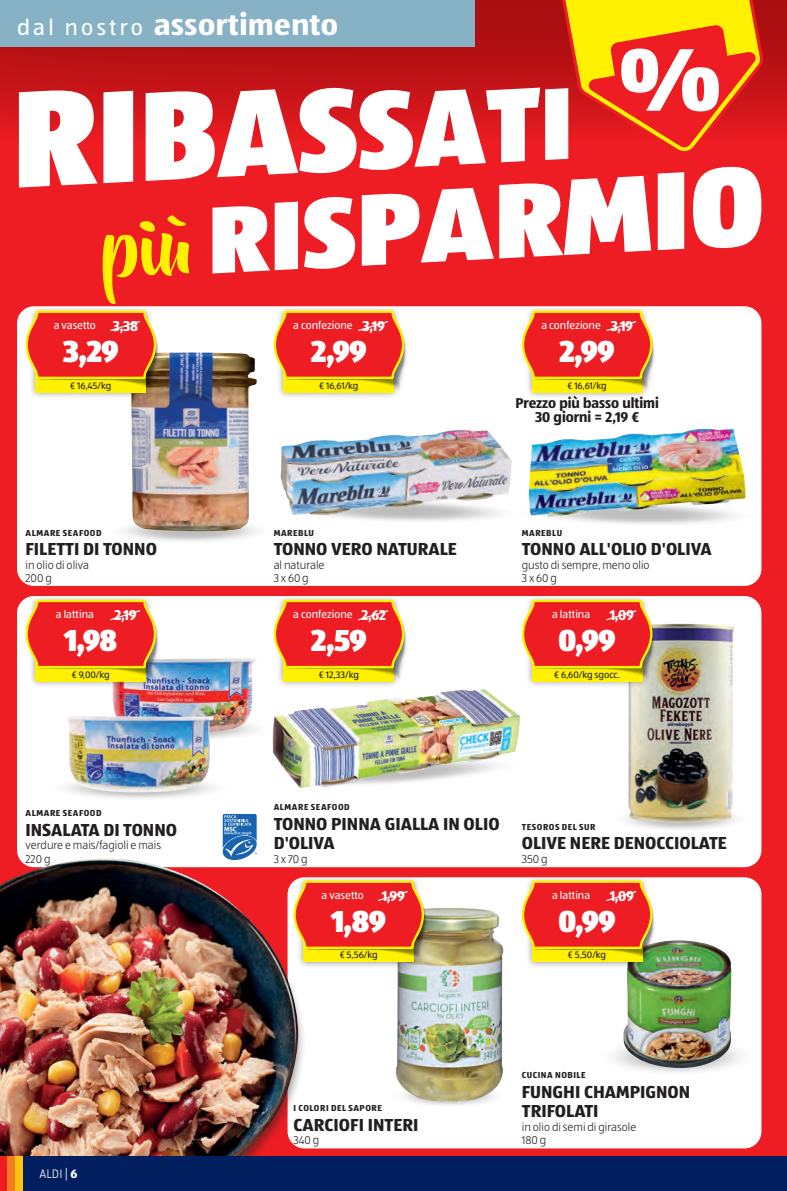
<style>
.page{position:relative;width:787px;height:1191px;background:#ee1d23}
.page>*{position:absolute;margin:0;border:0;box-sizing:border-box;transform-origin:0 0}
.t1{font:900 142.65px "ALDISUEDOT";color:#fff;scale:.95 1}
.t2{font:900 89.1px "ALDISUEDOT";color:#fff}
.t3{font:900 31.5px "ALDISUEDOT";letter-spacing:-.03em;color:#fff;scale:.95 1}
.t4{font:700 30px "ALDISUEDOT";letter-spacing:.02em;color:#fff}
.co_Produktname{font:700 18px/19.5px "ALDISUEDOT";color:#231f20}
.co_Markennamen{font:700 18px "ALDISUEDOT";color:#231f20}
.t5{font:700 14.7px "ALDISUEDOT";color:#231f20;scale:.95 1}
.t6{font:700 14.7px "ALDISUEDOT";color:#fff;scale:.95 1}
.t7{font:300 12.75px "ALDISUEDOT";color:#fff}
.co_Fliesstext{font:300 11.7px "ALDISUEDOT";color:#231f20}
.t8{font:11.1px "ALDISUEDOT";color:#fff}
.t9{font:9.75px "ALDISUEDOT";color:#231f20}
.co_Markennamen-2{font:700 9px "ALDISUEDOT";letter-spacing:.055em;color:#231f20}
.s1{font-weight:400;font-size:22.5px}
.s2{font-size:136.05px}
.s3{font-size:131.4px}
.s4{font-size:126.9px}
.s5{font-size:122.4px}
.s6{font-size:114.9px}
.s7{font-size:111.75px}
.s8{font-size:108.75px}
.s9{font-size:105.75px}
.s10{font-weight:700}
</style>
<div class="page">
<div style="left:287px;top:877px;width:474px;height:271px;background:#fff;border-radius:17px"></div>
<div style="left:17px;top:596px;width:744px;height:271px;background:#fff;border-radius:17px"></div>
<div style="left:17px;top:306px;width:744px;height:280px;background:#fff;border-radius:17px"></div>
<div style="left:0;top:0;width:787px;height:143px;background:linear-gradient(to bottom,#9e1114,#e3191e)"></div>
<svg style="left:212px;top:166px;width:549px;height:108px"></svg>
<svg style="left:519px;top:0;width:246px;height:143px"></svg>
<svg style="left:522px;top:0;width:240px;height:151px"></svg>
<img style="left:112px;top:658px;width:145px;height:75px">
<img style="left:66px;top:716px;width:147px;height:76px">
<img style="left:395px;top:908px;width:109px;height:195px">
<img style="left:124px;top:352px;width:133px;height:179px">
<img style="left:614px;top:1035px;width:148px;height:42px">
<img style="left:623px;top:940px;width:108px;height:128px">
<svg style="left:222px;top:814px;width:35px;height:43px;background:#4d87c1"></svg>
<img style="left:556px;top:498px;width:206px;height:32px">
<img style="left:529px;top:429px;width:217px;height:88px">
<img style="left:320px;top:495px;width:217px;height:26px">
<img style="left:280px;top:430px;width:197px;height:85px">
<img style="left:0;top:857px;width:298px;height:300px">
<img style="left:626px;top:623px;width:109px;height:199px">
<div style="left:28px;top:306px;width:125px;height:93px;background:#231f20;opacity:.5"></div>
<svg style="left:24px;top:215px;width:165px;height:177px"></svg>
<div style="left:276px;top:306px;width:125px;height:93px;background:#231f20;opacity:.5"></div>
<svg style="left:273px;top:309px;width:132px;height:83px;background:#ef5f32"></svg>
<div style="left:276px;top:595px;width:125px;height:93px;background:#231f20;opacity:.5"></div>
<svg style="left:273px;top:598px;width:132px;height:83px;background:#ef5f32"></svg>
<div style="left:524px;top:595px;width:125px;height:93px;background:#231f20;opacity:.5"></div>
<svg style="left:521px;top:598px;width:132px;height:83px;background:#ee5e32"></svg>
<div style="left:296px;top:876px;width:125px;height:93px;background:#231f20;opacity:.5"></div>
<svg style="left:292px;top:879px;width:133px;height:83px;background:#ed5d30"></svg>
<div style="left:28px;top:595px;width:125px;height:93px;background:#231f20;opacity:.5"></div>
<svg style="left:24px;top:598px;width:133px;height:83px;background:#ed5e33"></svg>
<div style="left:524px;top:876px;width:125px;height:93px;background:#231f20;opacity:.5"></div>
<svg style="left:521px;top:879px;width:132px;height:83px;background:#ed5d30"></svg>
<img style="left:272px;top:689px;width:248px;height:99px">
<div style="left:524px;top:306px;width:125px;height:93px;background:#231f20;opacity:.5"></div>
<svg style="left:521px;top:309px;width:132px;height:83px;background:#ef5f33"></svg>
<div style="left:0;top:1157px;width:787px;height:34px;background:#011e5f"></div>
<div style="left:0;top:1157px;width:22px;height:34px;background:#ee1d23"></div>
<div style="left:7px;top:1157px;width:15px;height:34px;background:#f47d21"></div>
<div style="left:15px;top:1157px;width:7px;height:34px;background:#fec210"></div>
<div style="left:0;top:0;width:474px;height:47px;background:#87b2c6"></div>
<p class="t4" style="left:17px;top:5px;width:322px"><span class="s1">dal nostro</span> assortimento</p>
<p class="t1" style="left:4px;top:40px;width:593px;rotate:-3deg">R<span class="s2">I</span><span class="s3">B</span><span class="s4">A</span><span class="s5">S</span><span class="s6">S</span><span class="s7">A</span><span class="s8">T</span><span class="s9">I</span></p>
<p class="t2" style="left:619px;top:17px;width:103px">%</p>
<p class="t8" style="left:54px;top:318px;width:44px">a vasetto</p>
<p class="t6" style="left:113px;top:316px;width:28px">3,38</p>
<p class="t8" style="left:293px;top:318px;width:61px">a confezione</p>
<p class="t6" style="left:362px;top:316px;width:25px">3,19</p>
<p class="t8" style="left:541px;top:318px;width:61px">a confezione</p>
<p class="t6" style="left:610px;top:316px;width:25px">3,19</p>
<p class="t3" style="left:63px;top:329px;width:60px">3,29</p>
<p class="t3" style="left:311px;top:329px;width:60px">2,99</p>
<p class="t3" style="left:559px;top:329px;width:60px">2,99</p>
<p class="t9" style="left:70px;top:379px;width:43px">€ 16,45/kg</p>
<p class="t9" style="left:319px;top:379px;width:41px">€ 16,61/kg</p>
<p class="t9" style="left:567px;top:379px;width:41px">€ 16,61/kg</p>
<p class="t5" style="left:515px;top:393px;width:153px">Prezzo più basso ultimi</p>
<p class="t5" style="left:535px;top:406px;width:111px">30 giorni = 2,19 €</p>
<p class="co_Markennamen-2" style="left:26px;top:527px;width:77px">ALMARE SEAFOOD</p>
<p class="co_Produktname" style="left:26px;top:539px;width:133px">FILETTI DI TONNO</p>
<p class="co_Fliesstext" style="left:26px;top:557px;width:65px">in olio di oliva</p>
<p class="co_Fliesstext" style="left:26px;top:571px;width:28px">200 g</p>
<p class="co_Markennamen-2" style="left:274px;top:526px;width:42px">MAREBLU</p>
<p class="co_Produktname" style="left:274px;top:539px;width:185px">TONNO VERO NATURALE</p>
<p class="co_Fliesstext" style="left:274px;top:557px;width:52px">al naturale</p>
<p class="co_Fliesstext" style="left:274px;top:571px;width:37px">3 x 60 g</p>
<p class="co_Markennamen-2" style="left:522px;top:527px;width:42px">MAREBLU</p>
<p class="co_Produktname" style="left:522px;top:539px;width:191px">TONNO ALL'OLIO D'OLIVA</p>
<p class="co_Fliesstext" style="left:522px;top:557px;width:129px">gusto di sempre, meno olio</p>
<p class="co_Fliesstext" style="left:522px;top:571px;width:37px">3 x 60 g</p>
<p class="t8" style="left:56px;top:607px;width:40px">a lattina</p>
<p class="t6" style="left:114px;top:605px;width:25px">2,19</p>
<p class="t8" style="left:293px;top:607px;width:61px">a confezione</p>
<p class="t6" style="left:361px;top:605px;width:27px">2,62</p>
<p class="t8" style="left:552px;top:607px;width:40px">a lattina</p>
<p class="t6" style="left:610px;top:605px;width:27px">1,09</p>
<p class="t3" style="left:64px;top:618px;width:58px">1,98</p>
<p class="t3" style="left:311px;top:618px;width:60px">2,59</p>
<p class="t3" style="left:558px;top:618px;width:62px">0,99</p>
<p class="t9" style="left:72px;top:668px;width:39px">€ 9,00/kg</p>
<p class="t9" style="left:319px;top:668px;width:42px">€ 12,33/kg</p>
<p class="t9" style="left:554px;top:668px;width:67px">€ 6,60/kg sgocc.</p>
<p class="co_Markennamen-2" style="left:26px;top:807px;width:77px">ALMARE SEAFOOD</p>
<p class="co_Produktname" style="left:26px;top:819px;width:153px">INSALATA DI TONNO</p>
<p class="co_Fliesstext" style="left:26px;top:838px;width:137px">verdure e mais/fagioli e mais</p>
<p class="co_Fliesstext" style="left:26px;top:851px;width:27px">220 g</p>
<p class="co_Markennamen-2" style="left:274px;top:801px;width:77px">ALMARE SEAFOOD</p>
<p class="co_Produktname" style="left:274px;top:813px;width:227px">TONNO PINNA GIALLA IN OLIO<br>D'OLIVA</p>
<p class="co_Fliesstext" style="left:274px;top:851px;width:35px">3 x 70 g</p>
<p class="co_Markennamen-2" style="left:522px;top:820px;width:75px">TESOROS DEL SUR</p>
<p class="co_Produktname" style="left:522px;top:833px;width:206px">OLIVE NERE DENOCCIOLATE</p>
<p class="co_Fliesstext" style="left:522px;top:851px;width:27px">350 g</p>
<p class="t8" style="left:321px;top:888px;width:44px">a vasetto</p>
<p class="t6" style="left:382px;top:886px;width:26px">1,99</p>
<p class="t8" style="left:552px;top:888px;width:40px">a lattina</p>
<p class="t6" style="left:610px;top:886px;width:27px">1,09</p>
<p class="t3" style="left:331px;top:899px;width:59px">1,89</p>
<p class="t3" style="left:558px;top:899px;width:62px">0,99</p>
<p class="t9" style="left:340px;top:949px;width:39px">€ 5,56/kg</p>
<p class="t9" style="left:568px;top:949px;width:40px">€ 5,50/kg</p>
<p class="co_Markennamen-2" style="left:293px;top:1102px;width:90px">I COLORI DEL SAPORE</p>
<p class="co_Markennamen" style="left:293px;top:1112px;width:126px">CARCIOFI INTERI</p>
<p class="co_Fliesstext" style="left:293px;top:1132px;width:27px">340 g</p>
<p class="co_Markennamen-2" style="left:522px;top:1069px;width:65px">CUCINA NOBILE</p>
<p class="co_Produktname" style="left:522px;top:1081px;width:170px">FUNGHI CHAMPIGNON<br>TRIFOLATI</p>
<p class="co_Fliesstext" style="left:522px;top:1119px;width:116px">in olio di semi di girasole</p>
<p class="co_Fliesstext" style="left:522px;top:1132px;width:26px">180 g</p>
<p class="t7" style="left:39px;top:1165px;width:40px">ALDI | <span class="s10">6</span></p>
</div>
